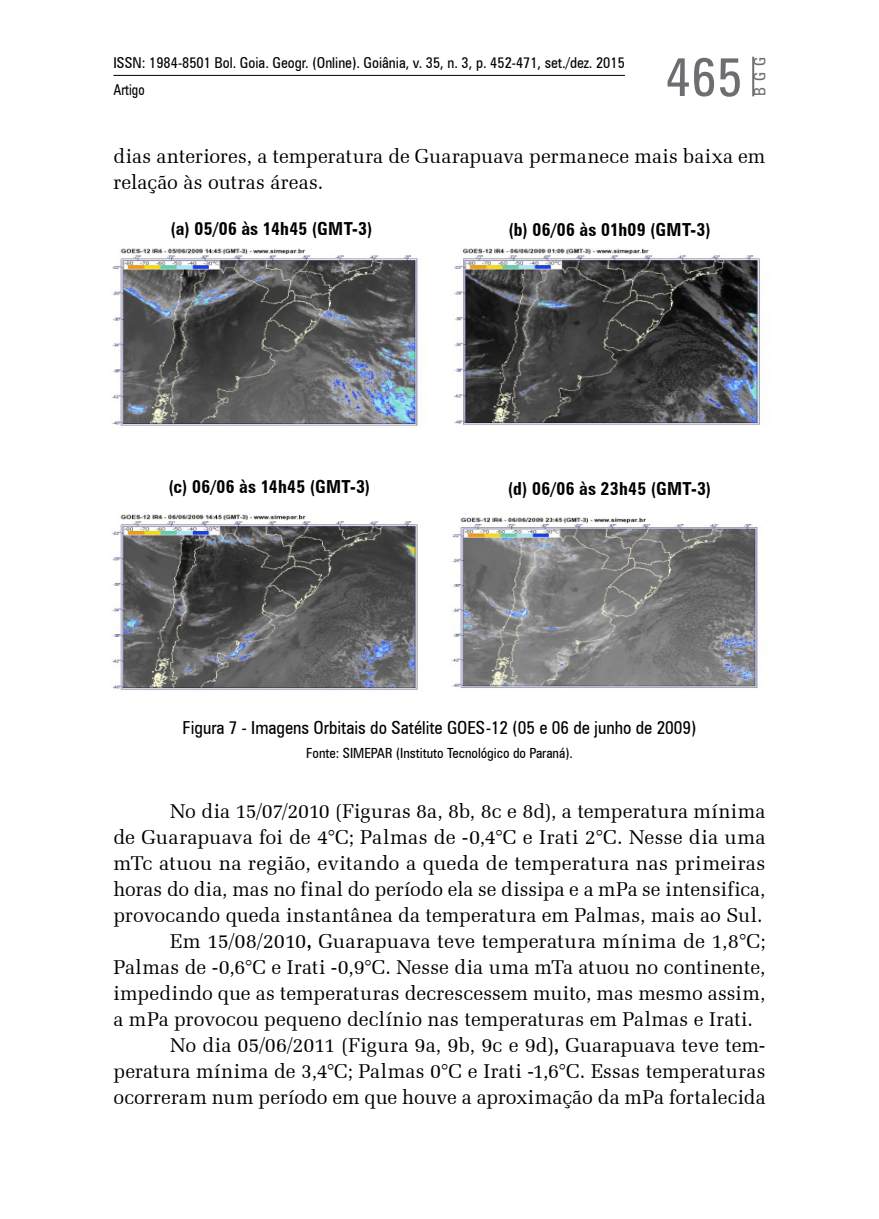
<style>
.page{position:relative;width:879px;height:1219px;background:#fff}
.page>*{position:absolute;margin:0;border:0;box-sizing:border-box;transform-origin:0 0}
.t1{font:condensed 54px "Zurich BT";color:#6d6e71}
.t2{font:20px/26px "Zapf Elliptical 711 BT";letter-spacing:.005em;color:#000}
.t3{font:700 condensed 18px "Zurich BT";letter-spacing:.02em;color:#000}
.t4{font:condensed 18px "Zurich BT";color:#000}
.t5{font:condensed 16px "Zurich BT";color:#6d6e71}
.t6{font:condensed 15px/26.8px "Zurich BT";color:#000}
.t7{font:condensed 14px "Zurich BT";color:#000}
.s1{font-weight:700}
</style>
<div class="page">
<hr style="left:752px;top:57px;width:2px;height:39px;background:#6d6e71">
<hr style="left:113px;top:75px;width:512px;height:1px;background:#000">
<img style="left:112px;top:248px;width:313px;height:178px">
<img style="left:454px;top:249px;width:313px;height:176px">
<img style="left:111px;top:515px;width:307px;height:177px">
<img style="left:451px;top:518px;width:314px;height:172px">
<p class="t6" style="left:113px;top:49px;width:513px">ISSN: 1984-8501 Bol. Goia. Geogr. (Online). Goiânia, v. 35, n. 3, p. 452-471, set./dez. 2015<br>Artigo</p>
<h1 class="t1" style="left:665px;top:44px;width:79px">465</h1>
<p class="t5" style="left:750px;top:96px;width:41px;rotate:-90deg">BGG</p>
<p class="t2" style="left:113px;top:143px;width:653px">dias anteriores, a temperatura de Guarapuava permanece mais baixa em relação às outras áreas.</p>
<p class="t3" style="left:171px;top:218px;width:203px">(a) 05/06 às 14h45 (GMT-3)</p>
<p class="t3" style="left:508px;top:218px;width:204px">(b) 06/06 às 01h09 (GMT-3)</p>
<p class="t3" style="left:168px;top:475px;width:204px">(c) 06/06 às 14h45 (GMT-3)</p>
<p class="t3" style="left:508px;top:478px;width:205px">(d) 06/06 às 23h45 (GMT-3)</p>
<p class="t4" style="left:183px;top:717px;width:515px">Figura 7 - Imagens Orbitais do Satélite GOES-12 (05 e 06 de junho de 2009)</p>
<p class="t7" style="left:306px;top:745px;width:268px">Fonte: SIMEPAR (Instituto Tecnológico do Paraná).</p>
<p class="t2" style="left:170px;top:798px;width:597px">No dia 15/07/2010 (Figuras 8a, 8b, 8c e 8d), a temperatura mínima</p>
<p class="t2" style="left:113px;top:824px;width:653px">de Guarapuava foi de 4°C; Palmas de -0,4°C e Irati 2°C. Nesse dia uma</p>
<p class="t2" style="left:113px;top:850px;width:653px">mTc atuou na região, evitando a queda de temperatura nas primeiras</p>
<p class="t2" style="left:113px;top:876px;width:653px">horas do dia, mas no final do período ela se dissipa e a mPa se intensifica,</p>
<p class="t2" style="left:113px;top:902px;width:650px">provocando queda instantânea da temperatura em Palmas, mais ao Sul.</p>
<p class="t2" style="left:170px;top:928px;width:597px">Em 15/08/2010<span class="s1">,</span> Guarapuava teve temperatura mínima de 1,8°C;</p>
<p class="t2" style="left:113px;top:954px;width:653px">Palmas de -0,6°C e Irati -0,9°C. Nesse dia uma mTa atuou no continente,</p>
<p class="t2" style="left:113px;top:980px;width:654px">impedindo que as temperaturas decrescessem muito, mas mesmo assim,</p>
<p class="t2" style="left:113px;top:1006px;width:641px">a mPa provocou pequeno declínio nas temperaturas em Palmas e Irati.</p>
<p class="t2" style="left:170px;top:1032px;width:597px">No dia 05/06/2011 (Figura 9a, 9b, 9c e 9d)<span class="s1">,</span> Guarapuava teve tem-</p>
<p class="t2" style="left:113px;top:1058px;width:653px">peratura mínima de 3,4°C; Palmas 0°C e Irati -1,6°C. Essas temperaturas</p>
<p class="t2" style="left:113px;top:1084px;width:653px">ocorreram num período em que houve a aproximação da mPa fortalecida</p>
</div>
